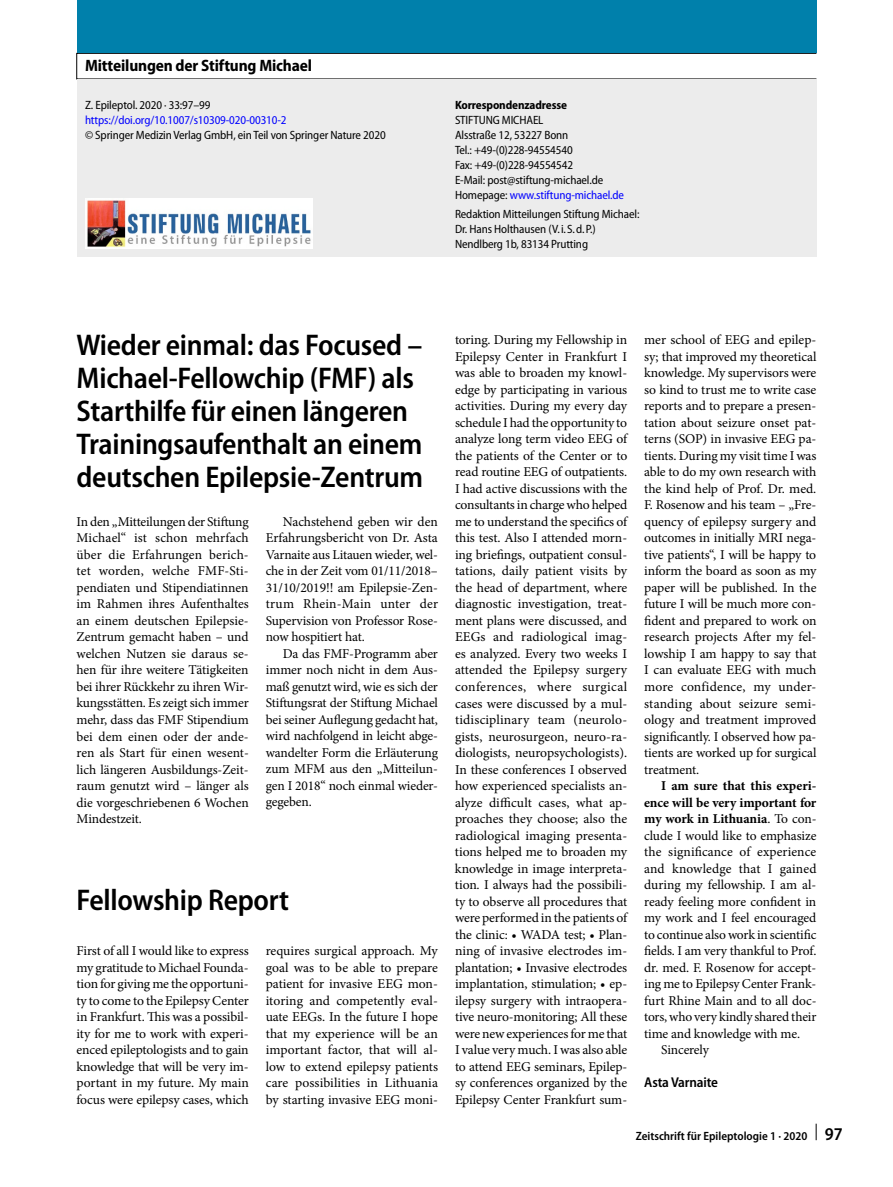
<style>
.page{position:relative;width:893px;height:1187px;background:#fff}
.page>*{position:absolute;margin:0;border:0;box-sizing:border-box;transform-origin:0 0}
.t1{font:600 semi-condensed 30px/33px "Myriad Pro";letter-spacing:-.01em;color:#000}
.t2{font:700 semi-condensed 16.5px "Myriad Pro";letter-spacing:-.01em;color:#000}
.t3{font:600 semi-condensed 14.25px "Myriad Pro";letter-spacing:-.01em;color:#000}
.t4{font:13.5px/16.5px "Minion Pro";letter-spacing:-.01em;color:#000;text-align:justify}
.t5{font:700 13.5px "Minion Pro";letter-spacing:-.005em;color:#000}
.t6{font:13.5px "Minion Pro";letter-spacing:.01em;color:#000}
.t7{font:semi-condensed 12px/15px "Myriad Pro";letter-spacing:-.01em;color:#000}
.t8{font:semi-condensed 12px "Myriad Pro";letter-spacing:-.01em;color:#00f}
.t9{font:600 semi-condensed 12px "Myriad Pro";color:#000}
.t10{font:700 semi-condensed 12px "Myriad Pro";letter-spacing:-.01em;color:#000}
.s1{color:#00f}
.s2{font-style:italic}
.s3{font-weight:400}
.s4{font-size:18px}
</style>
<div class="page">
<svg style="left:816px;top:1123px;width:1px;height:17px"></svg>
<div style="left:77px;top:53px;width:740px;height:26px;border:1px solid #000"></div>
<div style="left:77px;top:0;width:739px;height:53px;background:#0080ab"></div>
<div style="left:77px;top:79px;width:739px;height:178px;background:#ececec"></div>
<img style="left:85px;top:199px;width:228px;height:49px">
<p class="t2" style="left:85px;top:56px;width:229px">Mitteilungen der Stiftung Michael</p>
<p class="t7" style="left:85px;top:98px;width:127px">Z. Epileptol. 2020 · 33:97–99</p>
<p class="t8" style="left:85px;top:113px;width:203px">https://doi.org/10.1007/s10309-020-00310-2</p>
<p class="t7" style="left:85px;top:128px;width:302px">© Springer Medizin Verlag GmbH, ein Teil von Springer Nature 2020</p>
<p class="t10" style="left:455px;top:98px;width:114px">Korrespondenzadresse</p>
<p class="t7" style="left:455px;top:113px;width:171px">STIFTUNG MICHAEL<br>Alsstraße 12, 53227 Bonn<br>Tel.: +49-(0)228-94554540<br>Fax: +49-(0)228-94554542<br>E-Mail: post@stiftung-michael.de<br>Homepage: <span class="s1">www.stiftung-michael.de</span></p>
<p class="t7" style="left:455px;top:207px;width:186px">Redaktion Mitteilungen Stiftung Michael:<br>Dr. Hans Holthausen (V.i.S.d.P.)<br>Nendlberg 1b, 83134 Prutting</p>
<h1 class="t1" style="left:77px;top:329px;width:348px">Wieder einmal: das Focused –<br>Michael-Fellowchip (FMF) als<br>Starthilfe für einen längeren<br>Trainingsaufenthalt an einem deutschen Epilepsie-Zentrum</h1>
<p class="t4" style="left:77px;top:513px;width:174px">In den „Mitteilungen der Stiftung Michael“ ist schon mehrfach über die Erfahrungen berich&shy;tet worden, welche FMF-Sti&shy;pendiaten und Stipendiatinnen im Rahmen ihres Aufenthaltes an einem deutschen Epilepsie-Zentrum gemacht haben – und welchen Nutzen sie daraus se&shy;hen für ihre weitere Tätigkeiten bei ihrer Rückkehr zu ihren Wir&shy;kungsstätten. Es zeigt sich immer mehr, dass das FMF Stipendium bei dem einen oder der ande&shy;ren als Start für einen wesent&shy;lich längeren Ausbildungs-Zeit&shy;raum genutzt wird – länger als die vorgeschriebenen 6 Wochen Mindestzeit.</p>
<p class="t4" style="left:266px;top:513px;width:174px;text-indent:17px">Nachstehend geben wir den Erfahrungsbericht von Dr. Asta Varnaite aus Litauen wieder, wel&shy;che in der Zeit vom 01/11/2018– 31/10/2019!! am Epilepsie-Zen&shy;trum Rhein-Main unter der Supervision von Professor Rose&shy;now hospitiert hat.</p>
<p class="t4" style="left:266px;top:645px;width:174px;text-indent:17px">Da das FMF-Programm aber immer noch nicht in dem Aus&shy;maß genutzt wird, wie es sich der Stiftungsrat der Stiftung Michael bei seiner Auflegung gedacht hat, wird nachfolgend in leicht abge&shy;wandelter Form die Erläuterung zum MFM aus den „Mitteilun&shy;gen I 2018“ noch einmal wieder&shy;gegeben.</p>
<h1 class="t1" style="left:77px;top:884px;width:214px">Fellowship Report</h1>
<p class="t4" style="left:77px;top:942px;width:174px">First of all I would like to express my gratitude to Michael Founda&shy;tion for giving me the opportuni&shy;ty to come to the Epilepsy Center in Frankfurt. This was a possibil&shy;ity for me to work with experi&shy;enced epileptologists and to gain knowledge that will be very im&shy;portant in my future. My main focus were epilepsy cases, which</p>
<p class="t4" style="left:266px;top:942px;width:174px">requires surgical approach. My goal was to be able to prepare patient for invasive EEG mon&shy;itoring and competently eval&shy;uate EEGs. In the future I hope that my experience will be an important factor, that will al&shy;low to extend epilepsy patients care possibilities in Lithuania by starting invasive EEG moni-</p>
<p class="t4" style="left:455px;top:332px;width:174px">toring. During my Fellowship in Epilepsy Center in Frankfurt I was able to broaden my knowl&shy;edge by participating in various activities. During my every day schedule I had the opportunity to analyze long term video EEG of the patients of the Center or to read routine EEG of outpatients.<br>I had active discussions with the consultants in charge who helped me to understand the specifics of this test. Also I attended morn&shy;ing briefings, outpatient consul&shy;tations, daily patient visits by the head of department, where diagnostic investigation, treat&shy;ment plans were discussed, and EEGs and radiological imag&shy;es analyzed. Every two weeks I attended the Epilepsy surgery conferences, where surgical cases were discussed by a mul&shy;tidisciplinary team (neurolo&shy;gists, neurosurgeon, neuro-ra&shy;diologists, neuropsychologists).<br>In these conferences I observed how experienced specialists an&shy;alyze difficult cases, what ap&shy;proaches they choose; also the radiological imaging presenta&shy;tions helped me to broaden my knowledge in image interpreta&shy;tion<span class="s2">.</span> I always had the possibili&shy;ty to observe all procedures that were performed in the patients of the clinic: • WADA test; • Plan&shy;ning of invasive electrodes im&shy;plantation; • Invasive electrodes implantation, stimulation; • ep&shy;ilepsy surgery with intraopera&shy;tive neuro-monitoring; All these were new experiences for me that I value very much. I was also able to attend EEG seminars, Epilep&shy;sy conferences organized by the Epilepsy Center Frankfurt sum-</p>
<p class="t4" style="left:644px;top:332px;width:174px">mer school of EEG and epilep&shy;sy; that improved my theoretical knowledge. My supervisors were so kind to trust me to write case reports and to prepare a presen&shy;tation about seizure onset pat&shy;terns (SOP) in invasive EEG pa&shy;tients. During my visit time I was able to do my own research with the kind help of Prof. Dr. med.<br>F. Rosenow and his team – „Fre&shy;quency of epilepsy surgery and outcomes in initially MRI nega&shy;tive patients“, I will be happy to inform the board as soon as my paper will be published. In the future I will be much more con&shy;fident and prepared to work on research projects After my fel&shy;lowship I am happy to say that I can evaluate EEG with much more confidence, my under&shy;standing about seizure semi&shy;ology and treatment improved significantly. I observed how pa&shy;tients are worked up for surgical treatment.</p>
<p class="t5" style="left:661px;top:776px;width:157px">I am sure that this experi-</p>
<p class="t5" style="left:644px;top:792px;width:174px">ence will be very important for</p>
<p class="t5" style="left:644px;top:809px;width:174px">my work in Lithuania<span class="s3">. To con-</span></p>
<p class="t4" style="left:644px;top:827px;width:174px">clude I would like to emphasize</p>
<p class="t4" style="left:644px;top:843px;width:174px">the significance of experience</p>
<p class="t6" style="left:644px;top:859px;width:174px">and knowledge that I gained</p>
<p class="t4" style="left:644px;top:876px;width:174px">during my fellowship. I am al-</p>
<p class="t4" style="left:644px;top:893px;width:174px">ready feeling more confident in</p>
<p class="t4" style="left:644px;top:909px;width:174px">my work and I feel encouraged</p>
<p class="t4" style="left:644px;top:926px;width:174px">to continue also work in scientific</p>
<p class="t4" style="left:644px;top:942px;width:174px">fields. I am very thankful to Prof.</p>
<p class="t4" style="left:644px;top:959px;width:174px">dr. med. F. Rosenow for accept-</p>
<p class="t4" style="left:644px;top:975px;width:174px">ing me to Epilepsy Center Frank-</p>
<p class="t4" style="left:644px;top:992px;width:174px">furt Rhine Main and to all doc-</p>
<p class="t4" style="left:644px;top:1008px;width:174px">tors, who very kindly shared their</p>
<p class="t4" style="left:644px;top:1025px;width:157px">time and knowledge with me.</p>
<p class="t4" style="left:661px;top:1041px;width:49px">Sincerely</p>
<p class="t3" style="left:644px;top:1074px;width:75px">Asta Varnaite</p>
<p class="t9" style="left:636px;top:1129px;width:209px">Zeitschrift für Epileptologie 1 · 2020 <span class="s4">97</span></p>
</div>
